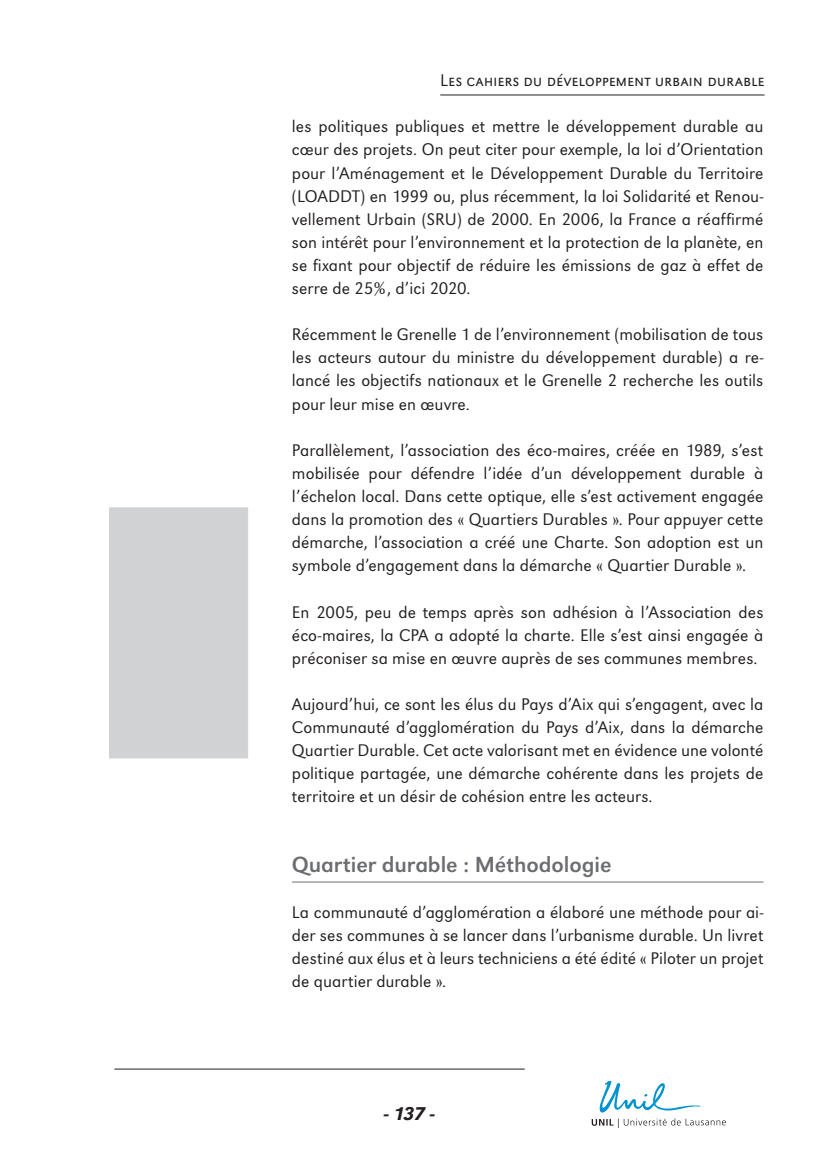
<style>
.page{position:relative;width:819px;height:1166px;background:#fff}
.page>*{position:absolute;margin:0;border:0;box-sizing:border-box;transform-origin:0 0}
.t1{font:22.75px "URW Grotesk T";letter-spacing:-.005em;color:#6c6d70}
.t2{font:italic 500 19.25px "URW Grotesk T";color:#231f20}
.t3{font:300 17.5px/23.1px "URW Grotesk T";letter-spacing:.005em;color:#231f20;text-align:justify}
.t4{font:300 17.5px "URW Grotesk SCT";letter-spacing:.005em;color:#231f20}
</style>
<div class="page">
<hr style="left:440px;top:95px;width:324px;height:1px;background:#231f20">
<svg style="left:591px;top:1081px;width:135px;height:47px"></svg>
<div style="left:109px;top:507px;width:139px;height:251px;background:#d1d2d4"></div>
<hr style="left:114px;top:1069px;width:410px;height:1px;background:#231f20">
<hr style="left:292px;top:881px;width:471px;height:1px;background:#6c6d70">
<p class="t4" style="left:440px;top:70px;width:326px">Les cahiers du développement urbain durable</p>
<p class="t3" style="left:292px;top:115px;width:473px">les politiques publiques et mettre le développement durable au cœur des projets. On peut citer pour exemple, la loi d’Orientation pour l’Aménagement et le Développement Durable du Territoire (LOADDT) en 1999 ou, plus récemment, la loi Solidarité et Renou&shy;vellement Urbain (SRU) de 2000. En 2006, la France a réaffirmé son intérêt pour l’environnement et la protection de la planète, en se fixant pour objectif de réduire les émissions de gaz à effet de serre de 25%, d’ici 2020.</p>
<p class="t3" style="left:292px;top:323px;width:473px">Récemment le Grenelle 1 de l’environnement (mobilisation de tous les acteurs autour du ministre du développement durable) a re&shy;lancé les objectifs nationaux et le Grenelle 2 recherche les outils pour leur mise en œuvre.</p>
<p class="t3" style="left:292px;top:438px;width:473px">Parallèlement, l’association des éco-maires, créée en 1989, s’est mobilisée pour défendre l’idée d’un développement durable à l’échelon local. Dans cette optique, elle s’est activement engagée dans la promotion des « Quartiers Durables ». Pour appuyer cette démarche, l’association a créé une Charte. Son adoption est un symbole d’engagement dans la démarche « Quartier Durable ».</p>
<p class="t3" style="left:292px;top:600px;width:473px">En 2005, peu de temps après son adhésion à l’Association des éco-maires, la CPA a adopté la charte. Elle s’est ainsi engagée à préconiser sa mise en œuvre auprès de ses communes membres.</p>
<p class="t3" style="left:292px;top:692px;width:473px">Aujourd’hui, ce sont les élus du Pays d’Aix qui s’engagent, avec la Communauté d’agglomération du Pays d’Aix, dans la démarche Quartier Durable. Cet acte valorisant met en évidence une volonté politique partagée, une démarche cohérente dans les projets de territoire et un désir de cohésion entre les acteurs.</p>
<h1 class="t1" style="left:292px;top:851px;width:321px">Quartier durable : Méthodologie</h1>
<p class="t3" style="left:292px;top:900px;width:473px">La communauté d’agglomération a élaboré une méthode pour ai&shy;der ses communes à se lancer dans l’urbanisme durable. Un livret destiné aux élus et à leurs techniciens a été édité « Piloter un projet de quartier durable ».</p>
<p class="t2" style="left:384px;top:1102px;width:52px">- 137 -</p>
</div>
